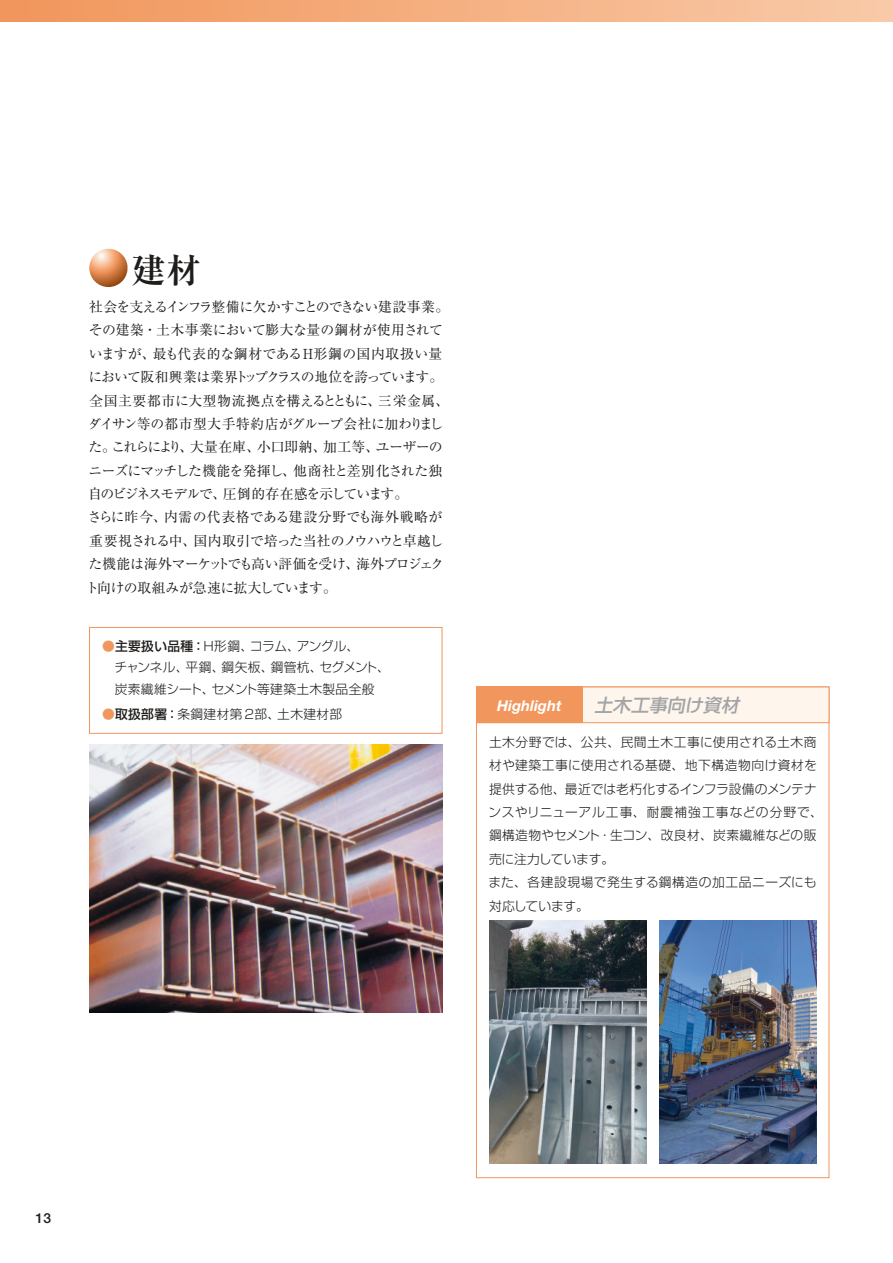
<style>
.page{position:relative;width:893px;height:1263px;background:#fff}
.page>*{position:absolute;margin:0;border:0;box-sizing:border-box;transform-origin:0 0}
.t1{font:700 34.05px "Ryumin Pro";color:#1f1d1b}
.t2{font:italic 500 18px "Shin Go Pro";color:#a2a4a6}
.t3{font:italic 700 14.85px "Helvetica Neue LT Std";color:#fff}
.t4{font:13.8px/23.4px "Ryumin Pro";letter-spacing:-.03em;color:#1f1d1b}
.t5{font:500 13.8px "Helvetica Neue LT Std";color:#1f1d1b}
.t6{font:300 12.75px/23.4px "Shin Go Pro";letter-spacing:.025em;color:#1f1d1b}
.s1{font-weight:500;color:#f1965c}
.s2{font-weight:500}
</style>
<div class="page">
<svg style="left:89px;top:249px;width:38px;height:38px"></svg>
<div style="left:0;top:0;width:893px;height:21px;background:linear-gradient(to right,#f1955a,#f9caa8)"></div>
<div style="left:89px;top:627px;width:353px;height:106px;border:1px solid #f1965c"></div>
<img style="left:89px;top:744px;width:353px;height:268px">
<div style="left:476px;top:687px;width:353px;height:36px;background:#fef5ed"></div>
<div style="left:476px;top:687px;width:353px;height:36px;border:1px solid #f1965c"></div>
<div style="left:476px;top:687px;width:107px;height:36px;background:#f1965c"></div>
<img style="left:489px;top:921px;width:158px;height:242px">
<img style="left:659px;top:921px;width:158px;height:242px">
<h1 class="t1" style="left:132px;top:243px;width:70px">建材</h1>
<p class="t4" style="left:86px;top:294px;width:365px">社会を支えるインフラ整備に欠かすことのできない建設事業。その建築・土木事業において膨大な量の鋼材が使用されていますが、最も代表的な鋼材であるH形鋼の国内取扱い量において阪和興業は業界トップクラスの地位を誇っています。全国主要都市に大型物流拠点を構えるとともに、三栄金属、ダイサン等の都市型大手特約店がグループ会社に加わりました。これらにより、大量在庫、小口即納、加工等、ユーザーのニーズにマッチした機能を発揮し、他商社と差別化された独自のビジネスモデルで、圧倒的存在感を示しています。<br>さらに昨今、内需の代表格である建設分野でも海外戦略が重要視される中、国内取引で培った当社のノウハウと卓越した機能は海外マーケットでも高い評価を受け、海外プロジェクト向けの取組みが急速に拡大しています。</p>
<p class="t6" style="left:115px;top:634px;width:277px;line-height:21.3px;text-indent:-13px"><span class="s1">●</span><span class="s2">主要扱い品種：</span>H形鋼、コラム、アングル、<br>チャンネル、平鋼、鋼矢板、鋼管杭、セグメント、炭素繊維シート、セメント等建築土木製品全般</p>
<p class="t6" style="left:102px;top:701px;width:242px"><span class="s1">●</span><span class="s2">取扱部署：</span>条鋼建材第2部、土木建材部</p>
<p class="t3" style="left:497px;top:697px;width:66px">Highlight</p>
<h2 class="t2" style="left:594px;top:690px;width:151px">土木工事向け資材</h2>
<p class="t6" style="left:489px;top:729px;width:336px">土木分野では、公共、民間土木工事に使用される土木商材や建築工事に使用される基礎、地下構造物向け資材を提供する他、最近では老朽化するインフラ設備のメンテナンスやリニューアル工事、耐震補強工事などの分野で、鋼構造物やセメント・生コン、改良材、炭素繊維などの販売に注力しています。<br>また、各建設現場で発生する鋼構造の加工品ニーズにも対応しています。</p>
<p class="t5" style="left:36px;top:1210px;width:17px">13</p>
</div>
